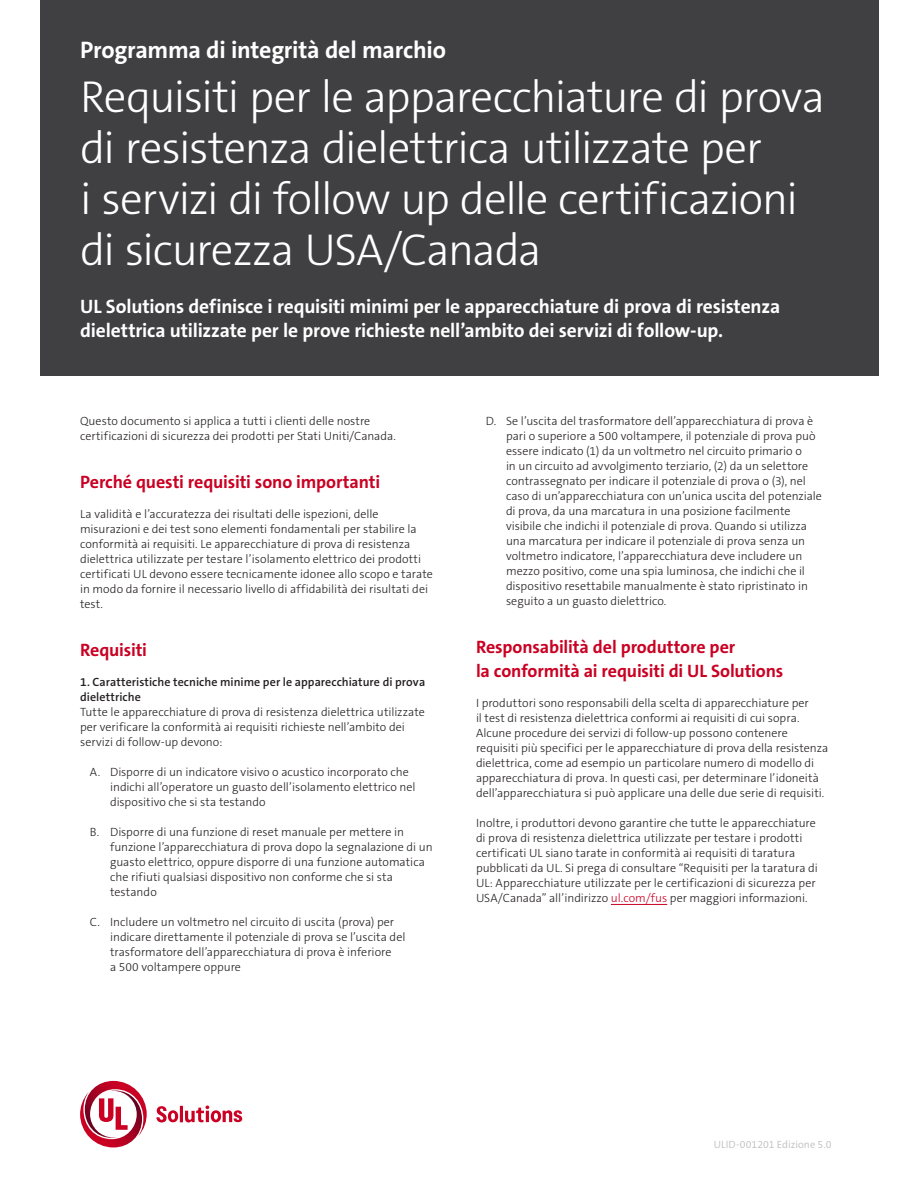
<style>
.page{position:relative;width:918px;height:1188px;background:#fff}
.page>*{position:absolute;margin:0;border:0;box-sizing:border-box;transform-origin:0 0}
.Cover_Headline{font:300 45px/51px "The Sans C5";letter-spacing:-.025em;color:#fff}
.Case_Study_Cover_Cli{font:700 24px "The Sans C5";letter-spacing:-.01em;color:#fff}
.Subhead{font:700 19.5px/24px "The Sans C5";letter-spacing:-.01em;color:#fff}
.Subhead-2{font:700 18px/24px "The Sans C5";letter-spacing:-.005em;color:#ca0123}
.Body_Copy{font:300 12px/15px "The Sans C5";color:#231f20}
.Bullet_List{font:300 12px/15px "The Sans C5";color:#231f20}
.Body_Copy_Title{font:600 12px/15px "The Sans C5";letter-spacing:.005em;color:#231f20}
.Copyright_Informatio{font:300 10.5px "The Sans C5";letter-spacing:.005em;color:#bcbec0}
.s1{color:#ca0123}
</style>
<div class="page">
<div style="left:40px;top:0;width:838px;height:376px;background:#404042"></div>
<svg style="left:80px;top:1081px;width:162px;height:66px"></svg>
<hr style="left:611px;top:904px;width:56px;height:1px;background:#ca0123">
<h4 class="Case_Study_Cover_Cli" style="left:80px;top:34px;width:367px">Programma di integrità del marchio</h4>
<h1 class="Cover_Headline" style="left:80px;top:71px;width:747px">Requisiti per le apparecchiature di prova di resistenza dielettrica utilizzate per<br>i servizi di follow up delle certificazioni di sicurezza USA/Canada</h1>
<h3 class="Subhead" style="left:80px;top:294px;width:702px">UL Solutions definisce i requisiti minimi per le apparecchiature di prova di resistenza dielettrica utilizzate per le prove richieste nell’ambito dei servizi di follow-up.</h3>
<p class="Body_Copy" style="left:80px;top:413px;width:317px">Questo documento si applica a tutti i clienti delle nostre certificazioni di sicurezza dei prodotti per Stati Uniti/Canada.</p>
<h3 class="Subhead-2" style="left:80px;top:470px;width:302px">Perché questi requisiti sono importanti</h3>
<p class="Body_Copy" style="left:80px;top:506px;width:354px">La validità e l’accuratezza dei risultati delle ispezioni, delle misurazioni e dei test sono elementi fondamentali per stabilire la conformità ai requisiti. Le apparecchiature di prova di resistenza dielettrica utilizzate per testare l’isolamento elettrico dei prodotti certificati UL devono essere tecnicamente idonee allo scopo e tarate in modo da fornire il necessario livello di affidabilità dei risultati dei test.</p>
<h3 class="Subhead-2" style="left:80px;top:638px;width:68px">Requisiti</h3>
<h6 class="Body_Copy_Title" style="left:80px;top:674px;width:347px">1. Caratteristiche tecniche minime per le apparecchiature di prova dielettriche</h6>
<p class="Body_Copy" style="left:80px;top:704px;width:346px">Tutte le apparecchiature di prova di resistenza dielettrica utilizzate per verificare la conformità ai requisiti richieste nell’ambito dei servizi di follow-up devono:</p>
<p class="Bullet_List" style="left:110px;top:764px;width:307px;text-indent:-20px">A. Disporre di un indicatore visivo o acustico incorporato che indichi all’operatore un guasto dell’isolamento elettrico nel dispositivo che si sta testando</p>
<p class="Bullet_List" style="left:110px;top:824px;width:324px;text-indent:-20px">B. Disporre di una funzione di reset manuale per mettere in funzione l’apparecchiatura di prova dopo la segnalazione di un guasto elettrico, oppure disporre di una funzione automatica che rifiuti qualsiasi dispositivo non conforme che si sta testando</p>
<p class="Bullet_List" style="left:110px;top:914px;width:297px;text-indent:-20px">C. Includere un voltmetro nel circuito di uscita (prova) per indicare direttamente il potenziale di prova se l’uscita del trasformatore dell’apparecchiatura di prova è inferiore<br>a 500 voltampere oppure</p>
<p class="Bullet_List" style="left:506px;top:413px;width:317px;text-indent:-20px">D. Se l’uscita del trasformatore dell’apparecchiatura di prova è pari o superiore a 500 voltampere, il potenziale di prova può essere indicato (1) da un voltmetro nel circuito primario o<br>in un circuito ad avvolgimento terziario, (2) da un selettore contrassegnato per indicare il potenziale di prova o (3), nel caso di un’apparecchiatura con un’unica uscita del potenziale di prova, da una marcatura in una posizione facilmente visibile che indichi il potenziale di prova. Quando si utilizza una marcatura per indicare il potenziale di prova senza un voltmetro indicatore, l’apparecchiatura deve includere un mezzo positivo, come una spia luminosa, che indichi che il dispositivo resettabile manualmente è stato ripristinato in seguito a un guasto dielettrico.</p>
<h3 class="Subhead-2" style="left:476px;top:635px;width:309px">Responsabilità del produttore per<br>la conformità ai requisiti di UL Solutions</h3>
<p class="Body_Copy" style="left:476px;top:695px;width:354px">I produttori sono responsabili della scelta di apparecchiature per<br>il test di resistenza dielettrica conformi ai requisiti di cui sopra.<br>Alcune procedure dei servizi di follow-up possono contenere requisiti più specifici per le apparecchiature di prova della resistenza dielettrica, come ad esempio un particolare numero di modello di apparecchiatura di prova. In questi casi, per determinare l’idoneità dell’apparecchiatura si può applicare una delle due serie di requisiti.</p>
<p class="Body_Copy" style="left:476px;top:815px;width:343px">Inoltre, i produttori devono garantire che tutte le apparecchiature di prova di resistenza dielettrica utilizzate per testare i prodotti certificati UL siano tarate in conformità ai requisiti di taratura pubblicati da UL. Si prega di consultare “Requisiti per la taratura di UL: Apparecchiature utilizzate per le certificazioni di sicurezza per USA/Canada” all’indirizzo <span class="s1">ul.com/fus</span> per maggiori informazioni.</p>
<p class="Copyright_Informatio" style="left:714px;top:1138px;width:119px">ULID-001201 Edizione 5.0</p>
</div>
